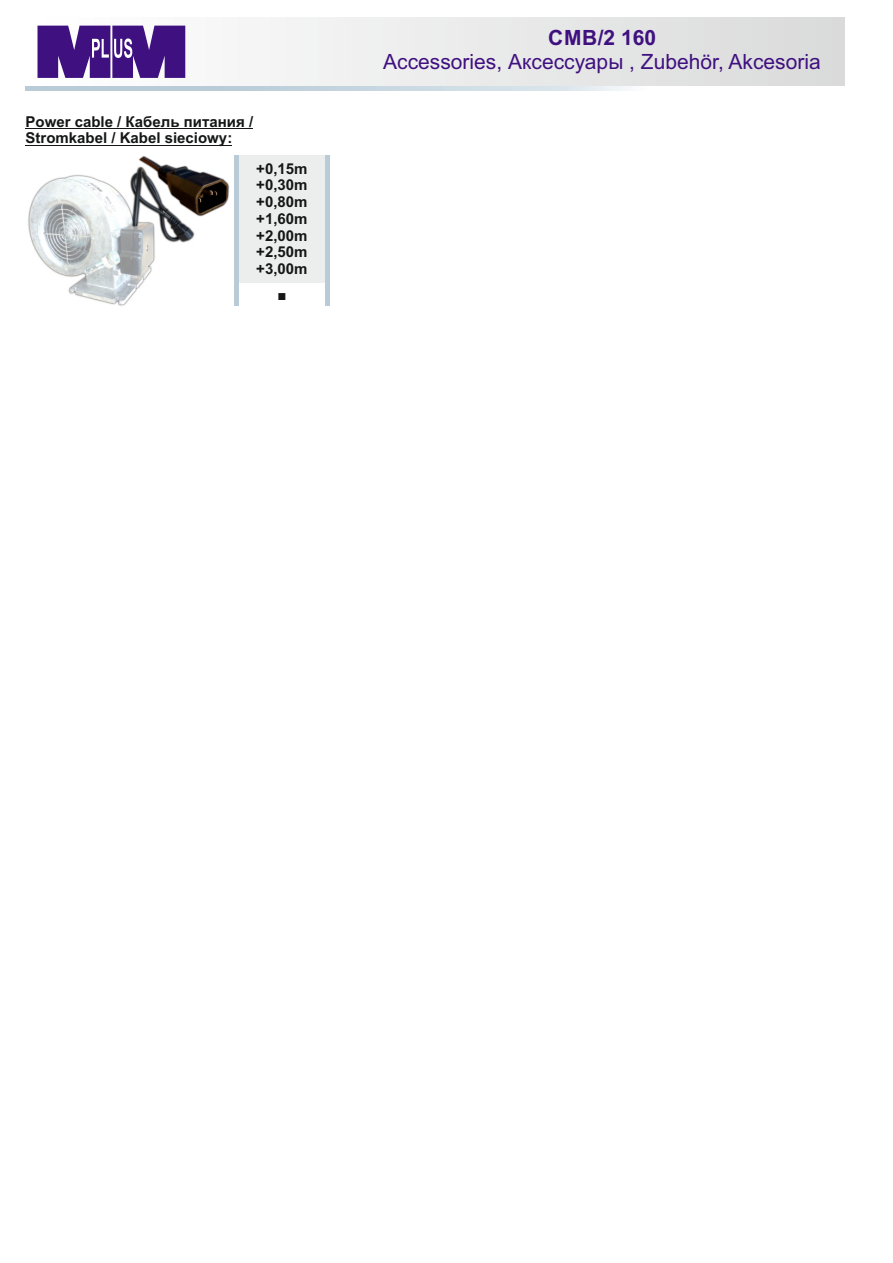
<style>
.page{position:relative;width:893px;height:1263px;background:#fff}
.page>*{position:absolute;margin:0;border:0;box-sizing:border-box;transform-origin:0 0}
.t1{font:21px "Arial";color:#3f107f}
.t2{font:700 21px "Arial";letter-spacing:.02em;color:#3f107f}
.t3{font:700 15px/16.8px "Arial";color:#151616}
.t4{font:15px "Arial";color:#151616}
</style>
<div class="page">
<div style="left:26px;top:17px;width:818px;height:69px;background:linear-gradient(to right,#faf9fc,#dcdddc)"></div>
<svg style="left:26px;top:86px;width:599px;height:5px;background:#c6d6df"></svg>
<img style="left:28px;top:167px;width:167px;height:139px">
<hr style="left:26px;top:128px;width:227px;height:1px;background:#151616">
<hr style="left:26px;top:145px;width:206px;height:1px;background:#151616">
<img style="left:139px;top:156px;width:90px;height:60px">
<div style="left:234px;top:155px;width:96px;height:127px;background:#eceded"></div>
<div style="left:325px;top:155px;width:5px;height:151px;background:#b8cbd6"></div>
<div style="left:234px;top:155px;width:5px;height:151px;background:#b8cbd6"></div>
<svg style="left:38px;top:26px;width:147px;height:52px;background:#572f8f"></svg>
<p class="t3" style="left:26px;top:114px;width:229px">Power cable / Кабель питания /<br>Stromkabel / Kabel sieciowy:</p>
<p class="t3" style="left:256px;top:161px;width:53px;text-align:justify">+0,15m +0,30m +0,80m +1,60m +2,00m +2,50m +3,00m</p>
<p class="t4" style="left:277px;top:289px;width:11px">■</p>
<h1 class="t2" style="left:548px;top:30px;width:110px">CMB/2 160</h1>
<h1 class="t1" style="left:383px;top:54px;width:439px">Accessories, Аксессуары , Zubehör, Akcesoria</h1>
</div>
